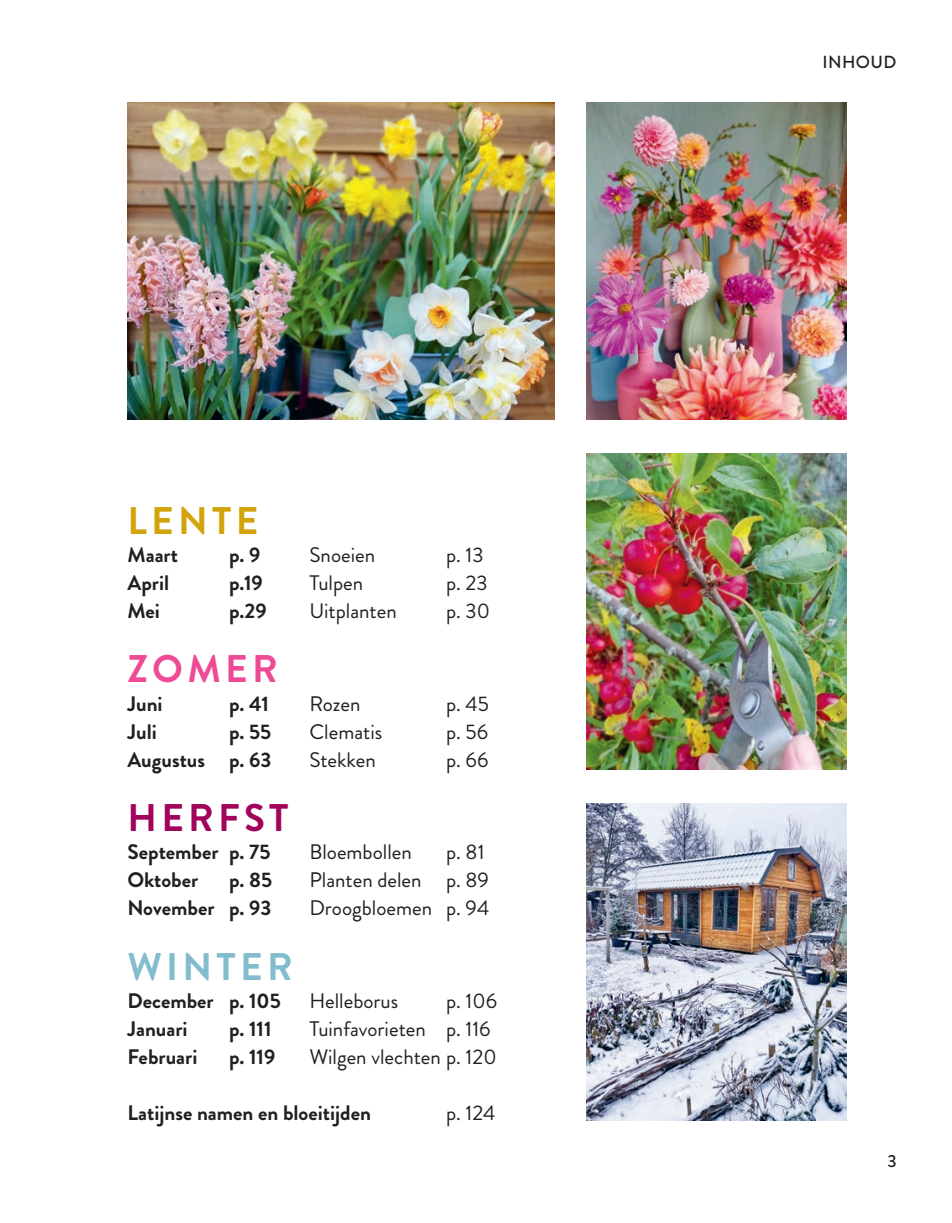
<style>
.page{position:relative;width:952px;height:1223px;background:#fff}
.page>*{position:absolute;margin:0;border:0;box-sizing:border-box;transform-origin:0 0}
.t1{font:700 38.5px "Brandon Grotesque";color:#a1045b}
.t2{font:700 38.5px "Brandon Grotesque";color:#82bccd}
.t3{font:700 38.5px "Brandon Grotesque";letter-spacing:.11em;color:#d3a40a}
.t4{font:700 38.5px "Brandon Grotesque";letter-spacing:.11em;color:#ee4a95}
.t5{font:21px "Brandon Grotesque";color:#231f20}
.t6{font:700 21px "Brandon Grotesque";color:#231f20}
.t7{font:500 17.5px "Brandon Grotesque";letter-spacing:.02em;color:#231f20}
</style>
<div class="page">
<img style="left:128px;top:103px;width:426px;height:316px">
<img style="left:586px;top:103px;width:261px;height:316px">
<img style="left:586px;top:803px;width:261px;height:317px">
<img style="left:586px;top:453px;width:261px;height:317px">
<h1 class="t3" style="left:128px;top:493px;width:132px">LENTE</h1>
<p class="t6" style="left:128px;top:540px;width:52px">Maart</p>
<p class="t6" style="left:229px;top:540px;width:33px">p. 9</p>
<p class="t5" style="left:310px;top:540px;width:67px">Snoeien</p>
<p class="t5" style="left:446px;top:540px;width:39px">p. 13</p>
<p class="t6" style="left:128px;top:568px;width:43px">April</p>
<p class="t6" style="left:229px;top:568px;width:35px">p.19</p>
<p class="t5" style="left:310px;top:568px;width:55px">Tulpen</p>
<p class="t5" style="left:446px;top:568px;width:43px">p. 23</p>
<p class="t6" style="left:128px;top:596px;width:34px">Mei</p>
<p class="t6" style="left:229px;top:596px;width:39px">p.29</p>
<p class="t5" style="left:310px;top:596px;width:89px">Uitplanten</p>
<p class="t5" style="left:446px;top:596px;width:45px">p. 30</p>
<h1 class="t4" style="left:128px;top:642px;width:152px">ZOMER</h1>
<p class="t6" style="left:128px;top:688px;width:37px">Juni</p>
<p class="t6" style="left:229px;top:688px;width:41px">p. 41</p>
<p class="t5" style="left:310px;top:689px;width:53px">Rozen</p>
<p class="t5" style="left:446px;top:689px;width:45px">p. 45</p>
<p class="t6" style="left:128px;top:716px;width:31px">Juli</p>
<p class="t6" style="left:229px;top:716px;width:44px">p. 55</p>
<p class="t5" style="left:310px;top:717px;width:74px">Clematis</p>
<p class="t5" style="left:446px;top:717px;width:44px">p. 56</p>
<p class="t6" style="left:128px;top:744px;width:145px">Augustus p. 63</p>
<p class="t5" style="left:310px;top:745px;width:68px">Stekken</p>
<p class="t5" style="left:446px;top:745px;width:44px">p. 66</p>
<h1 class="t1" style="left:128px;top:791px;width:162px">HERFST</h1>
<p class="t6" style="left:128px;top:837px;width:144px">September p. 75</p>
<p class="t5" style="left:310px;top:837px;width:104px">Bloembollen</p>
<p class="t5" style="left:446px;top:837px;width:40px">p. 81</p>
<p class="t6" style="left:128px;top:865px;width:72px">Oktober</p>
<p class="t6" style="left:229px;top:865px;width:45px">p. 85</p>
<p class="t5" style="left:310px;top:865px;width:181px">Planten delen p. 89</p>
<p class="t6" style="left:128px;top:893px;width:145px">November p. 93</p>
<p class="t5" style="left:310px;top:893px;width:181px">Droogbloemen p. 94</p>
<h1 class="t2" style="left:128px;top:940px;width:167px">WINTER</h1>
<p class="t6" style="left:128px;top:986px;width:155px">December p. 105</p>
<p class="t5" style="left:310px;top:986px;width:90px">Helleborus</p>
<p class="t5" style="left:446px;top:986px;width:52px">p. 106</p>
<p class="t6" style="left:128px;top:1014px;width:62px">Januari</p>
<p class="t6" style="left:229px;top:1014px;width:44px">p. 111</p>
<p class="t5" style="left:310px;top:1014px;width:183px">Tuinfavorieten p. 116</p>
<p class="t6" style="left:128px;top:1042px;width:71px">Februari</p>
<p class="t6" style="left:229px;top:1042px;width:48px">p. 119</p>
<p class="t5" style="left:310px;top:1042px;width:189px">Wilgen vlechten p. 120</p>
<p class="t6" style="left:128px;top:1098px;width:245px">Latijnse namen en bloeitijden</p>
<p class="t5" style="left:446px;top:1098px;width:51px">p. 124</p>
<p class="t7" style="left:823px;top:50px;width:75px">INHOUD</p>
<p class="t7" style="left:887px;top:1149px;width:11px">3</p>
</div>
